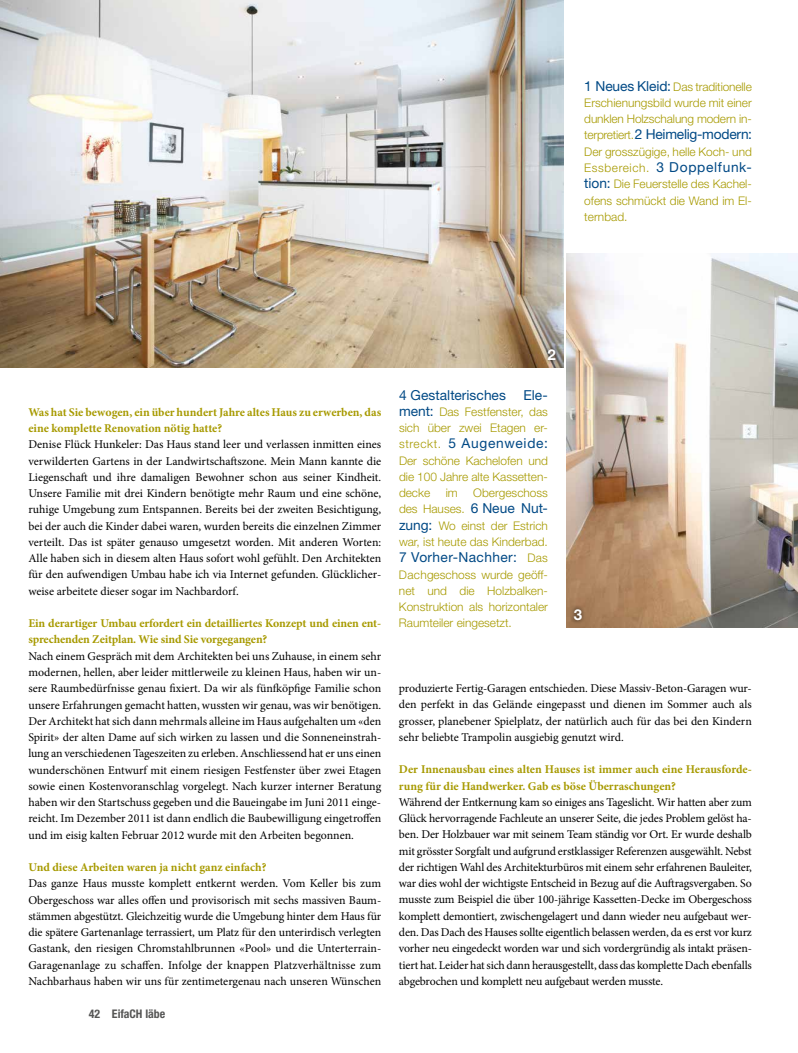
<style>
.page{position:relative;width:798px;height:1053px;background:#fff}
.page>*{position:absolute;margin:0;border:0;box-sizing:border-box;transform-origin:0 0}
.t1{font:700 15px "Helvetica Neue";color:#fff}
.t2{font:13.75px "Helvetica Neue";letter-spacing:.01em;color:#004985}
.t3{font:13.75px "Helvetica Neue";letter-spacing:-.02em;color:#004985}
.t4{font:13.75px "Helvetica Neue";letter-spacing:.05em;color:#004985}
.t5{font:13.75px "Helvetica Neue";letter-spacing:.055em;color:#004985}
.t6{font:11.88px/16.2px "Minion Pro";letter-spacing:-.005em;color:#000;text-align:justify}
.t7{font:300 11.88px/16.2px "Helvetica Neue";color:#a79a00;text-align:justify}
.t8{font:700 11.88px/16.2px "Minion Pro";letter-spacing:-.005em;color:#a79a00}
.t9{font:700 condensed 11.88px "Helvetica Neue";color:#565655}
.s1{font-weight:400;font-size:13.75px;color:#004985}
.s2{font-weight:300;font-size:11.88px;color:#a79a00}
</style>
<div class="page">
<img style="left:0;top:0;width:562px;height:367px">
<img style="left:566px;top:253px;width:231px;height:374px">
<div style="left:543px;top:344px;width:17px;height:21px;background:#000;opacity:.75"></div>
<div style="left:569px;top:604px;width:17px;height:20px;background:#000;opacity:.75"></div>
<p class="t7" style="left:584px;top:78px;width:169px"><span class="s1">1 Neues Kleid:</span> Das traditionelle Erschienungsbild wurde mit einer dunklen Holzschalung modern in-</p>
<p class="t3" style="left:584px;top:126px;width:169px"><span class="s2">terpretiert.</span> 2 Heimelig-modern:</p>
<p class="t7" style="left:584px;top:143px;width:169px">Der grosszügige, helle Koch- und</p>
<p class="t4" style="left:584px;top:159px;width:168px"><span class="s2">Essbereich.</span> 3 Doppelfunk-</p>
<p class="t7" style="left:584px;top:176px;width:169px"><span class="s1">tion:</span> Die Feuerstelle des Kachel&shy;ofens schmückt die Wand im El&shy;ternbad.</p>
<p class="t8" style="left:28px;top:404px;width:354px">Was hat Sie bewogen, ein über hundert Jahre altes Haus zu erwerben, das eine komplette Renovation nötig hatte?</p>
<p class="t6" style="left:28px;top:436px;width:354px">Denise Flück Hunkeler: Das Haus stand leer und verlassen inmitten eines verwilderten Gartens in der Landwirtschaftszone. Mein Mann kannte die Liegenschaft und ihre damaligen Bewohner schon aus seiner Kindheit.<br>Unsere Familie mit drei Kindern benötigte mehr Raum und eine schöne, ruhige Umgebung zum Entspannen. Bereits bei der zweiten Besichtigung, bei der auch die Kinder dabei waren, wurden bereits die einzelnen Zimmer verteilt. Das ist später genauso umgesetzt worden. Mit anderen Worten:<br>Alle haben sich in diesem alten Haus sofort wohl gefühlt. Den Architekten für den aufwendigen Umbau habe ich via Internet gefunden. Glücklicher&shy;weise arbeitete dieser sogar im Nachbardorf.</p>
<p class="t8" style="left:28px;top:615px;width:354px">Ein derartiger Umbau erfordert ein detailliertes Konzept und einen ent&shy;sprechenden Zeitplan. Wie sind Sie vorgegangen?</p>
<p class="t6" style="left:28px;top:647px;width:354px">Nach einem Gespräch mit dem Architekten bei uns Zuhause, in einem sehr modernen, hellen, aber leider mittlerweile zu kleinen Haus, haben wir un&shy;sere Raumbedürfnisse genau fixiert. Da wir als fünfköpfige Familie schon unsere Erfahrungen gemacht hatten, wussten wir genau, was wir benötigen.<br>Der Architekt hat sich dann mehrmals alleine im Haus aufgehalten um «den Spirit» der alten Dame auf sich wirken zu lassen und die Sonneneinstrah&shy;lung an verschiedenen Tageszeiten zu erleben. Anschliessend hat er uns einen wunderschönen Entwurf mit einem riesigen Festfenster über zwei Etagen sowie einen Kostenvoranschlag vorgelegt. Nach kurzer interner Beratung haben wir den Startschuss gegeben und die Baueingabe im Juni 2011 einge&shy;reicht. Im Dezember 2011 ist dann endlich die Baubewilligung eingetroffen und im eisig kalten Februar 2012 wurde mit den Arbeiten begonnen.</p>
<p class="t8" style="left:28px;top:858px;width:239px">Und diese Arbeiten waren ja nicht ganz einfach?</p>
<p class="t6" style="left:28px;top:875px;width:354px">Das ganze Haus musste komplett entkernt werden. Vom Keller bis zum Obergeschoss war alles offen und provisorisch mit sechs massiven Baum&shy;stämmen abgestützt. Gleichzeitig wurde die Umgebung hinter dem Haus für die spätere Gartenanlage terrassiert, um Platz für den unterirdisch verlegten Gastank, den riesigen Chromstahlbrunnen «Pool» und die Unterterrain-Garagenanlage zu schaffen. Infolge der knappen Platzverhältnisse zum Nachbarhaus haben wir uns für zentimetergenau nach unseren Wünschen</p>
<p class="t9" style="left:89px;top:1005px;width:78px">42 EifaCH läbe</p>
<p class="t1" style="left:547px;top:345px;width:10px">2</p>
<p class="t2" style="left:399px;top:386px;width:108px">4 Gestalterisches</p>
<p class="t2" style="left:523px;top:386px;width:26px">Ele-</p>
<p class="t7" style="left:399px;top:403px;width:150px"><span class="s1">ment:</span> Das Festfenster, das sich über zwei Etagen er-</p>
<p class="t5" style="left:399px;top:435px;width:150px"><span class="s2">streckt.</span> 5 Augenweide:</p>
<p class="t7" style="left:399px;top:452px;width:150px">Der schöne Kachelofen und die 100 Jahre alte Kassetten&shy;decke</p>
<p class="t7" style="left:399px;top:484px;width:150px;text-indent:74px">Obergeschoss des Hauses. <span class="s1">6 Neue Nut&shy;zung:</span> Wo einst der Estrich war, ist heute das Kinderbad.</p>
<p class="t2" style="left:399px;top:549px;width:150px">7 Vorher-Nachher: <span class="s2">Das</span></p>
<p class="t7" style="left:399px;top:566px;width:150px;text-align:left">Dachgeschoss wurde geöff&shy;net und die Holzbalken--<br>Konstruktion als horizontaler<br>Raumteiler eingesetzt.</p>
<p class="t7" style="left:445px;top:484px;width:14px">im</p>
<p class="t1" style="left:573px;top:605px;width:10px">3</p>
<p class="t6" style="left:399px;top:680px;width:354px">produzierte Fertig-Garagen entschieden. Diese Massiv-Beton-Garagen wur&shy;den perfekt in das Gelände eingepasst und dienen im Sommer auch als grosser, planebener Spielplatz, der natürlich auch für das bei den Kindern sehr beliebte Trampolin ausgiebig genutzt wird.</p>
<p class="t8" style="left:399px;top:761px;width:354px">Der Innenausbau eines alten Hauses ist immer auch eine Herausforde&shy;rung für die Handwerker. Gab es böse Überraschungen?</p>
<p class="t6" style="left:399px;top:794px;width:354px">Während der Entkernung kam so einiges ans Tageslicht. Wir hatten aber zum Glück hervorragende Fachleute an unserer Seite, die jedes Problem gelöst ha&shy;ben. Der Holzbauer war mit seinem Team ständig vor Ort. Er wurde deshalb mit grösster Sorgfalt und aufgrund erstklassiger Referenzen ausgewählt. Nebst der richtigen Wahl des Architekturbüros mit einem sehr erfahrenen Bauleiter, war dies wohl der wichtigste Entscheid in Bezug auf die Auftragsvergaben. So musste zum Beispiel die über 100-jährige Kassetten-Decke im Obergeschoss komplett demontiert, zwischengelagert und dann wieder neu aufgebaut wer&shy;den. Das Dach des Hauses sollte eigentlich belassen werden, da es erst vor kurz vorher neu eingedeckt worden war und sich vordergründig als intakt präsen&shy;tiert hat. Leider hat sich dann herausgestellt, dass das komplette Dach ebenfalls abgebrochen und komplett neu aufgebaut werden musste.</p>
</div>
